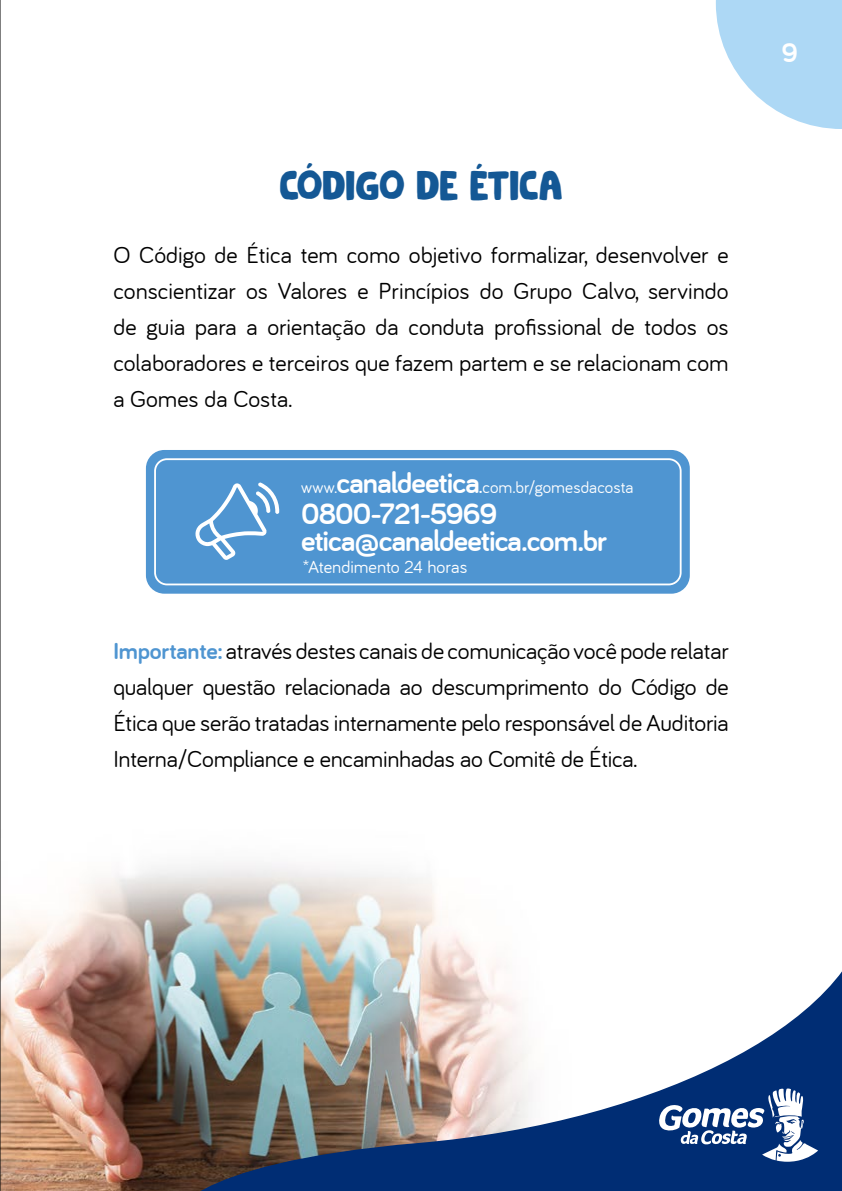
<style>
.page{position:relative;width:842px;height:1191px;background:#fff}
.page>*{position:absolute;margin:0;border:0;box-sizing:border-box;transform-origin:0 0}
.t1{font:42px "Cookie Supply DEMO";color:#145895}
.t2{font:700 30.4px "Bariol";letter-spacing:-.03em;color:#fff}
.t3{font:700 28px "Bariol";color:#fff}
.t4{font:24px/36px "Bariol";letter-spacing:-.01em;color:#000;text-align:justify}
.t5{font:18.2px "Bariol";color:#fff}
.t6{font:17.2px "Bariol";letter-spacing:.005em;color:#fff}
.s1{font-weight:700;font-size:30.4px}
.s2{font-weight:700}
.s3{font-weight:700;color:#4f95d1}
</style>
<div class="page">
<img style="left:1px;top:1px;width:715px;height:1190px">
<div style="left:146px;top:450px;width:544px;height:143px;background:#4f95d1;border-radius:18px"></div>
<svg style="left:195px;top:482px;width:84px;height:78px"></svg>
<div style="left:154px;top:458px;width:528px;height:127px;border:2px solid #fff;border-radius:12px"></div>
<img style="left:172px;top:891px;width:670px;height:300px">
<svg style="left:716px;top:0;width:126px;height:129px"></svg>
<svg style="left:658px;top:1086px;width:160px;height:76px"></svg>
<hr style="left:0;top:0;width:1px;height:1191px;background:#000">
<h1 class="t1" style="left:279px;top:162px;width:285px">CÓDIGO DE ÉTICA</h1>
<p class="t4" style="left:113px;top:237px;width:617px">O Código de Ética tem como objetivo formalizar, desenvolver e conscientizar os Valores e Princípios do Grupo Calvo, servindo de guia para a orientação da conduta profissional de todos os colaboradores e terceiros que fazem partem e se relacionam com a Gomes da Costa.</p>
<p class="t6" style="left:301px;top:478px;width:334px">www.<span class="s1">canaldeetica</span><span class="s2">.</span>com.br/gomesdacosta</p>
<p class="t2" style="left:301px;top:524px;width:308px">etica@canaldeetica.com.br</p>
<p class="t2" style="left:301px;top:496px;width:198px">0800-721-5969</p>
<p class="t5" style="left:303px;top:557px;width:166px">*Atendimento 24 horas</p>
<p class="t4" style="left:113px;top:633px;width:617px"><span class="s3">Importante:</span> através destes canais de comunicação você pode relatar qualquer questão relacionada ao descumprimento do Código de Ética que serão tratadas internamente pelo responsável de Auditoria Interna/Compliance e encaminhadas ao Comitê de Ética.</p>
<p class="t3" style="left:781px;top:36px;width:18px">9</p>
</div>
